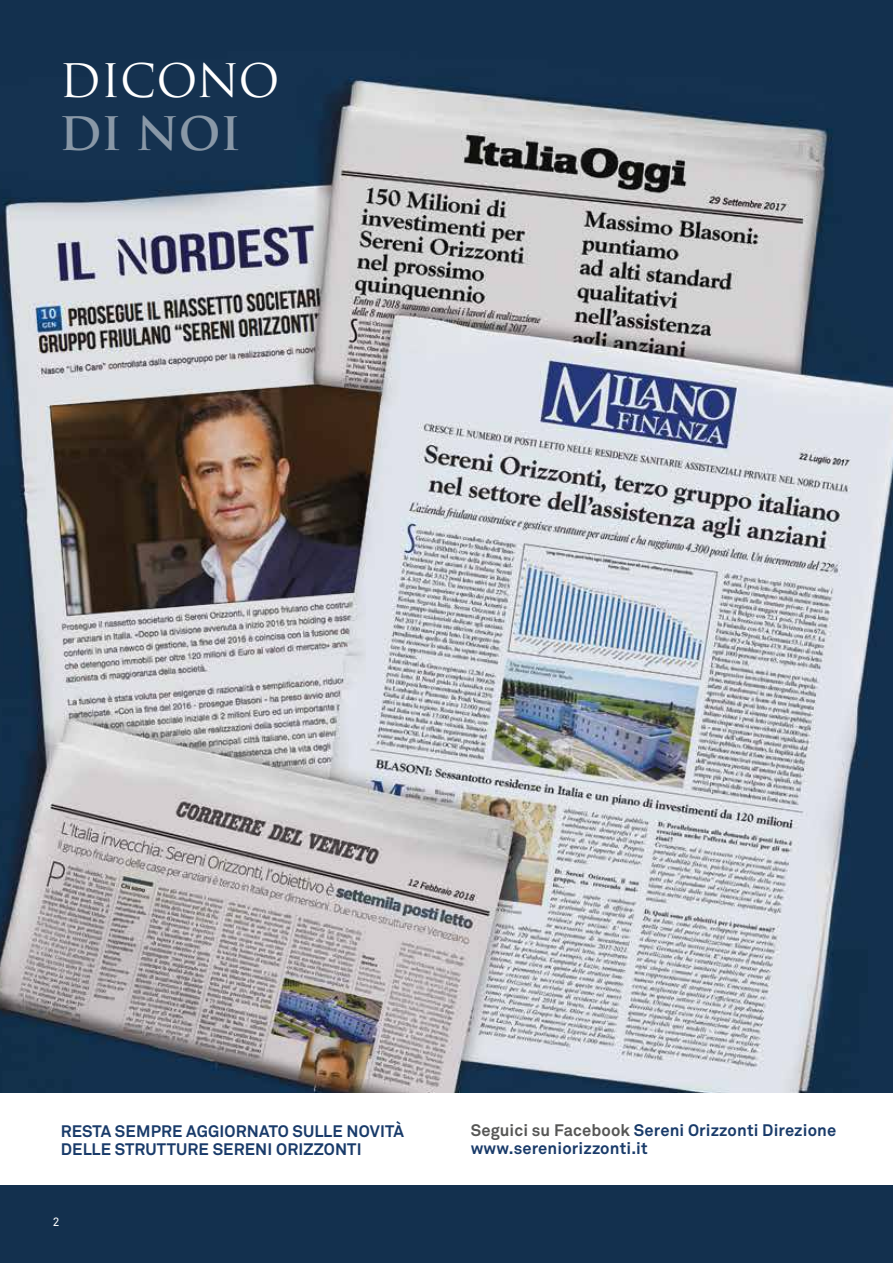
<style>
.page{position:relative;width:893px;height:1263px;background:#fff}
.page>*{position:absolute;margin:0;border:0;box-sizing:border-box;transform-origin:0 0}
.t1{font:45px "Trajan Pro";letter-spacing:-.005em;color:#fff}
.t2{font:700 45px "Trajan Pro";color:rgb(255 255 255/.5)}
.t3{font:700 16.5px/18px "Akkurat";letter-spacing:.01em;color:#193b6a}
.t4{font:12px "Akkurat";color:#fff}
.s1{color:#575756}
</style>
<div class="page">
<img style="left:0;top:0;width:893px;height:1263px">
<div style="left:0;top:1093px;width:893px;height:92px;background:#fff"></div>
<h1 class="t1" style="left:60px;top:52px;width:222px">DICONO</h1>
<h1 class="t2" style="left:60px;top:105px;width:183px">DI NOI</h1>
<p class="t3" style="left:61px;top:1122px;width:345px">RESTA SEMPRE AGGIORNATO SULLE NOVITÀ<br>DELLE STRUTTURE SERENI ORIZZONTI</p>
<p class="t3" style="left:471px;top:1121px;width:367px"><span class="s1">Seguici su Facebook</span> Sereni Orizzonti Direzione www.sereniorizzonti.it</p>
<p class="t4" style="left:53px;top:1215px;width:8px">2</p>
</div>
